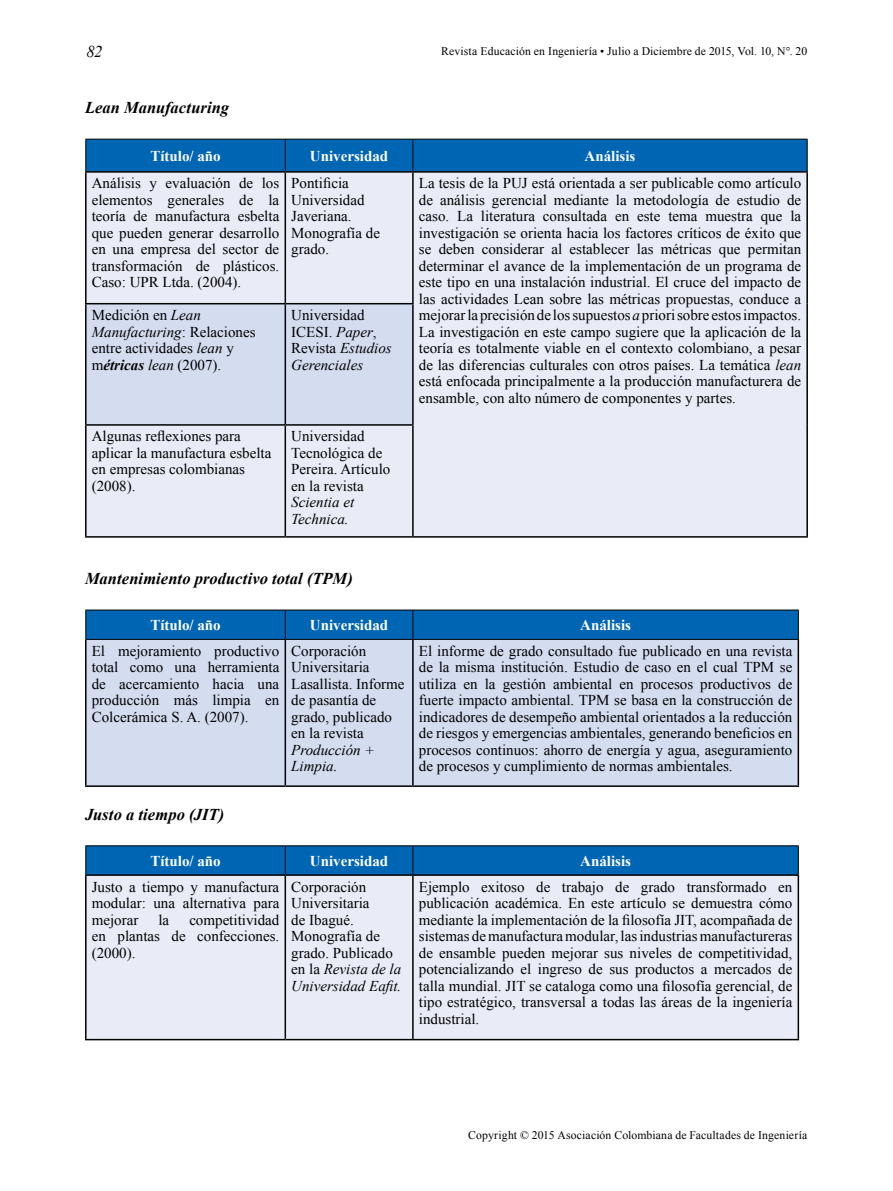
<style>
.page{position:relative;width:893px;height:1191px;background:#fff}
.page>*{position:absolute;margin:0;border:0;box-sizing:border-box;transform-origin:0 0}
.t1{font:italic 700 16.5px "Times New Roman";letter-spacing:.005em;color:#000}
.t2{font:italic 16.5px "Times New Roman";color:#000}
.t3{font:15px/16.5px "Times New Roman";color:#000;text-align:justify}
.t4{font:700 15px "Times New Roman";color:#fff}
.t5{font:italic 15px/16.5px "Times New Roman";color:#000}
.t6{font:11.7px "Times New Roman";letter-spacing:.01em;color:#000}
.s1{font-style:italic}
.s2{font-weight:700;font-style:italic}
</style>
<div class="page">
<div style="left:86px;top:140px;width:721px;height:31px;background:#0066b3"></div>
<div style="left:87px;top:173px;width:719px;height:363px;background:#e9ecf7"></div>
<div style="left:87px;top:304px;width:325px;height:120px;background:#d4dcf0"></div>
<hr style="left:85px;top:171px;width:200px;height:2px;background:#000">
<hr style="left:85px;top:173px;width:2px;height:130px;background:#000">
<hr style="left:285px;top:171px;width:128px;height:2px;background:#000">
<hr style="left:285px;top:173px;width:1px;height:130px;background:#000">
<hr style="left:85px;top:139px;width:200px;height:1px;background:#000">
<hr style="left:85px;top:139px;width:1px;height:32px;background:#000">
<hr style="left:285px;top:139px;width:128px;height:1px;background:#000">
<hr style="left:285px;top:139px;width:1px;height:32px;background:#000">
<hr style="left:413px;top:139px;width:394px;height:1px;background:#000">
<hr style="left:412px;top:139px;width:1px;height:32px;background:#000">
<hr style="left:807px;top:139px;width:1px;height:32px;background:#000">
<hr style="left:85px;top:303px;width:200px;height:1px;background:#000">
<hr style="left:85px;top:304px;width:2px;height:120px;background:#000">
<hr style="left:285px;top:303px;width:129px;height:1px;background:#000">
<hr style="left:285px;top:304px;width:1px;height:120px;background:#000">
<hr style="left:85px;top:424px;width:200px;height:2px;background:#000">
<hr style="left:85px;top:426px;width:2px;height:110px;background:#000">
<hr style="left:85px;top:536px;width:200px;height:1px;background:#000">
<hr style="left:285px;top:424px;width:129px;height:2px;background:#000">
<hr style="left:285px;top:426px;width:1px;height:110px;background:#000">
<hr style="left:285px;top:536px;width:128px;height:1px;background:#000">
<hr style="left:413px;top:171px;width:395px;height:2px;background:#000">
<hr style="left:412px;top:173px;width:2px;height:130px;background:#000">
<hr style="left:806px;top:173px;width:2px;height:131px;background:#000">
<hr style="left:412px;top:304px;width:2px;height:120px;background:#000">
<hr style="left:806px;top:304px;width:2px;height:121px;background:#000">
<hr style="left:412px;top:426px;width:2px;height:110px;background:#000">
<hr style="left:806px;top:425px;width:2px;height:111px;background:#000">
<hr style="left:413px;top:536px;width:395px;height:1px;background:#000">
<div style="left:87px;top:640px;width:711px;height:145px;background:#d4dcf0"></div>
<hr style="left:85px;top:640px;width:2px;height:145px;background:#000">
<hr style="left:85px;top:639px;width:200px;height:1px;background:#000">
<hr style="left:85px;top:609px;width:200px;height:1px;background:#000">
<hr style="left:285px;top:639px;width:128px;height:1px;background:#000">
<hr style="left:285px;top:609px;width:128px;height:1px;background:#000">
<hr style="left:413px;top:639px;width:386px;height:1px;background:#000">
<hr style="left:413px;top:609px;width:386px;height:1px;background:#000">
<svg style="left:85px;top:610px;width:714px;height:29px;background:#0063ae"></svg>
<hr style="left:285px;top:640px;width:1px;height:145px;background:#000">
<hr style="left:412px;top:640px;width:2px;height:145px;background:#000">
<hr style="left:798px;top:640px;width:1px;height:145px;background:#000">
<hr style="left:85px;top:785px;width:200px;height:2px;background:#000">
<hr style="left:285px;top:785px;width:128px;height:2px;background:#000">
<hr style="left:413px;top:785px;width:386px;height:2px;background:#000">
<div style="left:87px;top:876px;width:711px;height:162px;background:#e9ecf7"></div>
<hr style="left:85px;top:874px;width:200px;height:2px;background:#000">
<hr style="left:85px;top:876px;width:2px;height:162px;background:#000">
<hr style="left:85px;top:1038px;width:200px;height:2px;background:#000">
<hr style="left:285px;top:874px;width:128px;height:2px;background:#000">
<hr style="left:285px;top:876px;width:1px;height:162px;background:#000">
<hr style="left:285px;top:1038px;width:128px;height:2px;background:#000">
<hr style="left:413px;top:874px;width:386px;height:2px;background:#000">
<hr style="left:412px;top:876px;width:2px;height:162px;background:#000">
<hr style="left:798px;top:876px;width:1px;height:162px;background:#000">
<hr style="left:413px;top:1038px;width:386px;height:2px;background:#000">
<hr style="left:85px;top:845px;width:200px;height:1px;background:#000">
<hr style="left:285px;top:845px;width:128px;height:1px;background:#000">
<hr style="left:413px;top:845px;width:386px;height:1px;background:#000">
<svg style="left:85px;top:846px;width:714px;height:29px;background:#0062ac"></svg>
<p class="t2" style="left:86px;top:40px;width:18px">82</p>
<p class="t6" style="left:441px;top:43px;width:368px">Revista Educación en Ingeniería • Julio a Diciembre de 2015, Vol. 10, N°. 20</p>
<p class="t1" style="left:85px;top:96px;width:146px">Lean Manufacturing</p>
<p class="t4" style="left:150px;top:145px;width:72px">Título/ año</p>
<p class="t4" style="left:310px;top:145px;width:80px">Universidad</p>
<p class="t4" style="left:585px;top:145px;width:52px">Análisis</p>
<p class="t3" style="left:92px;top:175px;width:189px">Análisis y evaluación de los elementos generales de la teoría de manufactura esbelta que pueden generar desarrollo en una empresa del sector de transformación de plásticos.<br>Caso: UPR Ltda. (2004).</p>
<p class="t3" style="left:291px;top:175px;width:90px;text-align:left">Pontificia<br>Universidad<br>Javeriana.<br>Monografía de grado.</p>
<p class="t3" style="left:419px;top:175px;width:384px">La tesis de la PUJ está orientada a ser publicable como artículo de análisis gerencial mediante la metodología de estudio de caso. La literatura consultada en este tema muestra que la investigación se orienta hacia los factores críticos de éxito que se deben considerar al establecer las métricas que permitan determinar el avance de la implementación de un programa de este tipo en una instalación industrial. El cruce del impacto de las actividades Lean sobre las métricas propuestas, conduce a mejorar la precisión de los supuestos <span class="s1">a</span> priorisobre estos impactos.<br>La investigación en este campo sugiere que la aplicación de la teoría es totalmente viable en el contexto colombiano, a pesar de las diferencias culturales con otros países. La temática <span class="s1">lean </span>está enfocada principalmente a la producción manufacturera de ensamble, con alto número de componentes y partes.</p>
<p class="t3" style="left:92px;top:307px;width:165px;text-align:left">Medición en <span class="s1">Lean<br>Manufacturing</span>: Relaciones entre actividades <span class="s1">lean</span> y m<span class="s2">étricas</span> <span class="s1">lean</span> (2007).</p>
<p class="t3" style="left:291px;top:306px;width:102px;text-align:left">Universidad<br>ICESI. <span class="s1">Paper</span>,<br>Revista <span class="s1">Estudios<br>Gerenciales</span></p>
<p class="t3" style="left:92px;top:428px;width:181px;text-align:left">Algunas reflexiones para aplicar la manufactura esbelta en empresas colombianas (2008).</p>
<p class="t3" style="left:291px;top:428px;width:101px;text-align:left">Universidad<br>Tecnológica de<br>Pereira. Artículo en la revista</p>
<p class="t5" style="left:291px;top:494px;width:64px">Scientia et<br>Technica.</p>
<p class="t1" style="left:85px;top:567px;width:269px">Mantenimiento productivo total (TPM)</p>
<p class="t4" style="left:150px;top:614px;width:72px">Título/ año</p>
<p class="t4" style="left:310px;top:614px;width:80px">Universidad</p>
<p class="t4" style="left:580px;top:614px;width:52px">Análisis</p>
<p class="t3" style="left:92px;top:642px;width:189px">El mejoramiento productivo total como una herramienta de acercamiento hacia una producción más limpia en Colcerámica S. A. (2007).</p>
<p class="t3" style="left:291px;top:642px;width:115px;text-align:left">Corporación<br>Universitaria<br>Lasallista. Informe de pasantía de grado, publicado en la revista</p>
<p class="t5" style="left:291px;top:741px;width:85px">Producción +<br>Limpia.</p>
<p class="t3" style="left:419px;top:642px;width:375px">El informe de grado consultado fue publicado en una revista de la misma institución. Estudio de caso en el cual TPM se utiliza en la gestión ambiental en procesos productivos de fuerte impacto ambiental. TPM se basa en la construcción de indicadores de desempeño ambiental orientados a la reducción de riesgos y emergencias ambientales, generando beneficios en procesos continuos: ahorro de energía y agua, aseguramiento de procesos y cumplimiento de normas ambientales.</p>
<p class="t1" style="left:85px;top:803px;width:141px">Justo a tiempo (JIT)</p>
<p class="t4" style="left:150px;top:850px;width:72px">Título/ año</p>
<p class="t4" style="left:310px;top:850px;width:80px">Universidad</p>
<p class="t4" style="left:580px;top:850px;width:52px">Análisis</p>
<p class="t3" style="left:92px;top:878px;width:189px">Justo a tiempo y manufactura modular: una alternativa para mejorar</p>
<p class="t3" style="left:291px;top:878px;width:111px;text-align:left">Corporación<br>Universitaria<br>de Ibagué.<br>Monografía de grado. Publicado en la <span class="s1">Revista de la<br>Universidad Eafit.</span></p>
<p class="t3" style="left:419px;top:878px;width:375px">Ejemplo exitoso de trabajo de grado transformado en publicación académica. En este artículo se demuestra cómo mediante la implementación de la filosofía JIT, acompañada de sistemas de manufactura modular, las industrias manufactureras de ensamble pueden mejorar sus niveles de competitividad, potencializando el ingreso de sus productos a mercados de talla mundial. JIT se cataloga como una filosofía gerencial, de tipo estratégico, transversal a todas las áreas de la ingeniería industrial.</p>
<p class="t3" style="left:92px;top:911px;width:189px;text-indent:98px">competitividad en plantas de confecciones. (2000).</p>
<p class="t3" style="left:158px;top:911px;width:12px">la</p>
<p class="t6" style="left:468px;top:1126px;width:341px">Copyright © 2015 Asociación Colombiana de Facultades de Ingeniería</p>
</div>
